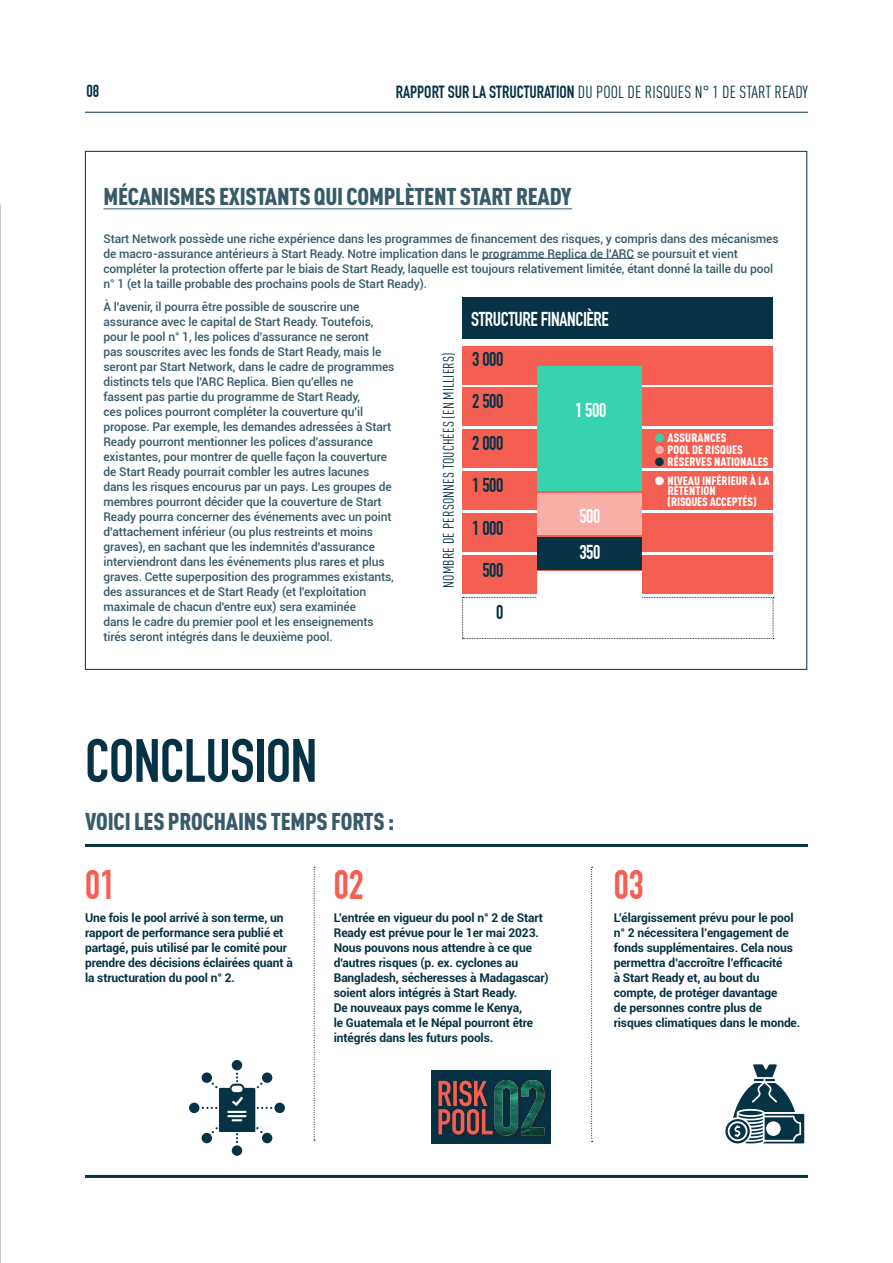
<style>
.page{position:relative;width:893px;height:1263px;background:#fff}
.page>*{position:absolute;margin:0;border:0;box-sizing:border-box;transform-origin:0 0}
.t1{font:700 60px "DIN Condensed";letter-spacing:-.01em;color:#053244}
.t2{font:700 40.5px "DIN Condensed";color:#f45f51}
.body_copy{font:900 condensed 24px "DINOT";letter-spacing:-.01em;color:#375b69}
.body_copy-2{font:700 19.65px "DIN Condensed";letter-spacing:-.02em;color:#fff}
.body_copy-3{font:700 19.65px "DIN Condensed";letter-spacing:-.02em;color:#053244}
.t3{font:condensed 17.25px "DINOT";letter-spacing:.01em;color:#053244}
.t4{font:700 17.25px "DIN Condensed";color:#053244}
.t5{font:condensed 15px "DINOT";letter-spacing:.01em;color:#053244}
.body_copy-4{font:500 12px/15px "Roboto";letter-spacing:-.01em;color:#375b69}
.t6{font:700 12px/15px "Roboto";letter-spacing:-.01em;color:#053244}
.t7{font:900 condensed 12px/10.5px "DINOT";letter-spacing:.005em;color:#fff}
.s1{font-family:"DIN Condensed";font-weight:700;font-stretch:normal}
.s2{color:#36d3ae}
.s3{color:#f9afa8}
.s4{color:#053244}
</style>
<div class="page">
<hr style="left:85px;top:844px;width:723px;height:3px;background:#053244">
<svg style="left:314px;top:867px;width:1px;height:274px"></svg>
<svg style="left:591px;top:867px;width:2px;height:275px"></svg>
<svg style="left:725px;top:1064px;width:79px;height:79px"></svg>
<svg style="left:738px;top:1111px;width:25px;height:4px"></svg>
<div style="left:432px;top:1070px;width:119px;height:73px;background:#053244"></div>
<svg style="left:438px;top:1080px;width:106px;height:55px"></svg>
<hr style="left:103px;top:209px;width:469px;height:1px;background:#375b69">
<div style="left:463px;top:346px;width:310px;height:38px;background:#f45f51"></div>
<div style="left:463px;top:388px;width:310px;height:38px;background:#f45f51"></div>
<div style="left:463px;top:430px;width:310px;height:38px;background:#f45f51"></div>
<div style="left:463px;top:472px;width:310px;height:38px;background:#f45f51"></div>
<div style="left:463px;top:514px;width:310px;height:38px;background:#f45f51"></div>
<div style="left:463px;top:555px;width:310px;height:39px;background:#f45f51"></div>
<svg style="left:462px;top:597px;width:312px;height:42px"></svg>
<div style="left:463px;top:298px;width:310px;height:41px;background:#053244"></div>
<div style="left:537px;top:537px;width:104px;height:33px;background:#053244"></div>
<div style="left:537px;top:493px;width:104px;height:41px;background:#f9afa8"></div>
<div style="left:537px;top:366px;width:104px;height:125px;background:#36d3ae"></div>
<div style="left:537px;top:571px;width:104px;height:55px;background:#fff"></div>
<hr style="left:85px;top:1175px;width:723px;height:3px;background:#053244">
<hr style="left:85px;top:112px;width:723px;height:1px;background:#053244">
<hr style="left:482px;top:258px;width:152px;height:1px;background:#375b69">
<div style="left:232px;top:1060px;width:10px;height:10px;background:#053244;border-radius:50%"></div>
<div style="left:232px;top:1145px;width:10px;height:11px;background:#053244;border-radius:50%"></div>
<div style="left:274px;top:1103px;width:11px;height:10px;background:#053244;border-radius:50%"></div>
<div style="left:189px;top:1103px;width:10px;height:10px;background:#053244;border-radius:50%"></div>
<svg style="left:202px;top:1072px;width:70px;height:71px"></svg>
<p class="t4" style="left:86px;top:81px;width:14px">08</p>
<p class="t3" style="left:396px;top:80px;width:414px"><span class="s1">RAPPORT SUR LA STRUCTURATION</span> DU POOL DE RISQUES N° 1 DE START READY</p>
<p class="body_copy" style="left:104px;top:182px;width:469px">MÉCANISMES EXISTANTS QUI COMPLÈTENT START READY</p>
<p class="body_copy-4" style="left:103px;top:230px;width:677px">Start Network possède une riche expérience dans les programmes de financement des risques, y compris dans des mécanismes de macro-assurance antérieurs à Start Ready. Notre implication dans le programme Replica de l'ARC se poursuit et vient compléter la protection offerte par le biais de Start Ready, laquelle est toujours relativement limitée, étant donné la taille du pool n° 1 (et la taille probable des prochains pools de Start Ready).</p>
<p class="body_copy-4" style="left:103px;top:298px;width:293px">À l'avenir, il pourra être possible de souscrire une assurance avec le capital de Start Ready. Toutefois, pour le pool n° 1, les polices d'assurance ne seront<br>pas souscrites avec les fonds de Start Ready, mais le seront par Start Network, dans le cadre de programmes distincts tels que l'ARC Replica. Bien qu'elles ne fassent pas partie du programme de Start Ready,<br>ces polices pourront compléter la couverture qu'il propose. Par exemple, les demandes adressées à Start Ready pourront mentionner les polices d'assurance existantes, pour montrer de quelle façon la couverture de Start Ready pourrait combler les autres lacunes dans les risques encourus par un pays. Les groupes de membres pourront décider que la couverture de Start Ready pourra concerner des événements avec un point d'attachement inférieur (ou plus restreints et moins graves), en sachant que les indemnités d'assurance interviendront dans les événements plus rares et plus graves. Cette superposition des programmes existants, des assurances et de Start Ready (et l'exploitation maximale de chacun d'entre eux) sera examinée<br>dans le cadre du premier pool et les enseignements tirés seront intégrés dans le deuxième pool.</p>
<p class="t5" style="left:438px;top:587px;width:236px;rotate:-90deg">NOMBRE DE PERSONNES TOUCHÉES (EN MILLIERS)</p>
<p class="body_copy-2" style="left:471px;top:307px;width:139px">STRUCTURE FINANCIÈRE</p>
<p class="body_copy-3" style="left:472px;top:348px;width:33px">3 000</p>
<p class="body_copy-3" style="left:472px;top:390px;width:33px">2 500</p>
<p class="body_copy-3" style="left:472px;top:432px;width:33px">2 000</p>
<p class="body_copy-3" style="left:472px;top:474px;width:33px">1 500</p>
<p class="body_copy-3" style="left:472px;top:516px;width:33px">1 000</p>
<p class="body_copy-3" style="left:482px;top:558px;width:23px">500</p>
<p class="body_copy-3" style="left:496px;top:600px;width:9px">0</p>
<p class="body_copy-2" style="left:575px;top:399px;width:33px">1 500</p>
<p class="body_copy-2" style="left:579px;top:504px;width:23px">500</p>
<p class="body_copy-2" style="left:579px;top:541px;width:23px">350</p>
<p class="t7" style="left:655px;top:432px;width:73px"><span class="s2">●</span> ASSURANCES</p>
<p class="t7" style="left:655px;top:444px;width:89px"><span class="s3">●</span> POOL DE RISQUES</p>
<p class="t7" style="left:655px;top:456px;width:115px"><span class="s4">●</span> RÉSERVES NATIONALES</p>
<p class="t7" style="left:668px;top:475px;width:103px;text-indent:-13px">● NIVEAU INFÉRIEUR À LA<br>RÉTENTION<br>(RISQUES ACCEPTÉS)</p>
<p class="t1" style="left:85px;top:725px;width:234px">CONCLUSION</p>
<p class="body_copy" style="left:85px;top:806px;width:311px">VOICI LES PROCHAINS TEMPS FORTS :</p>
<p class="t2" style="left:85px;top:861px;width:32px">01</p>
<p class="t2" style="left:334px;top:861px;width:32px">02</p>
<p class="t2" style="left:614px;top:861px;width:32px">03</p>
<p class="t6" style="left:85px;top:910px;width:209px">Une fois le pool arrivé à son terme, un rapport de performance sera publié et partagé, puis utilisé par le comité pour prendre des décisions éclairées quant à la structuration du pool n° 2.</p>
<p class="t6" style="left:334px;top:910px;width:216px">L’entrée en vigueur du pool n° 2 de Start Ready est prévue pour le 1er mai 2023.<br>Nous pouvons nous attendre à ce que d'autres risques (p. ex. cyclones au Bangladesh, sécheresses à Madagascar) soient alors intégrés à Start Ready.<br>De nouveaux pays comme le Kenya,<br>le Guatemala et le Népal pourront être intégrés dans les futurs pools.</p>
<p class="t6" style="left:614px;top:910px;width:188px">L’élargissement prévu pour le pool n° 2 nécessitera l’engagement de fonds supplémentaires. Cela nous permettra d’accroître l’efficacité<br>à Start Ready et, au bout du compte, de protéger davantage<br>de personnes contre plus de risques climatiques dans le monde.</p>
</div>
